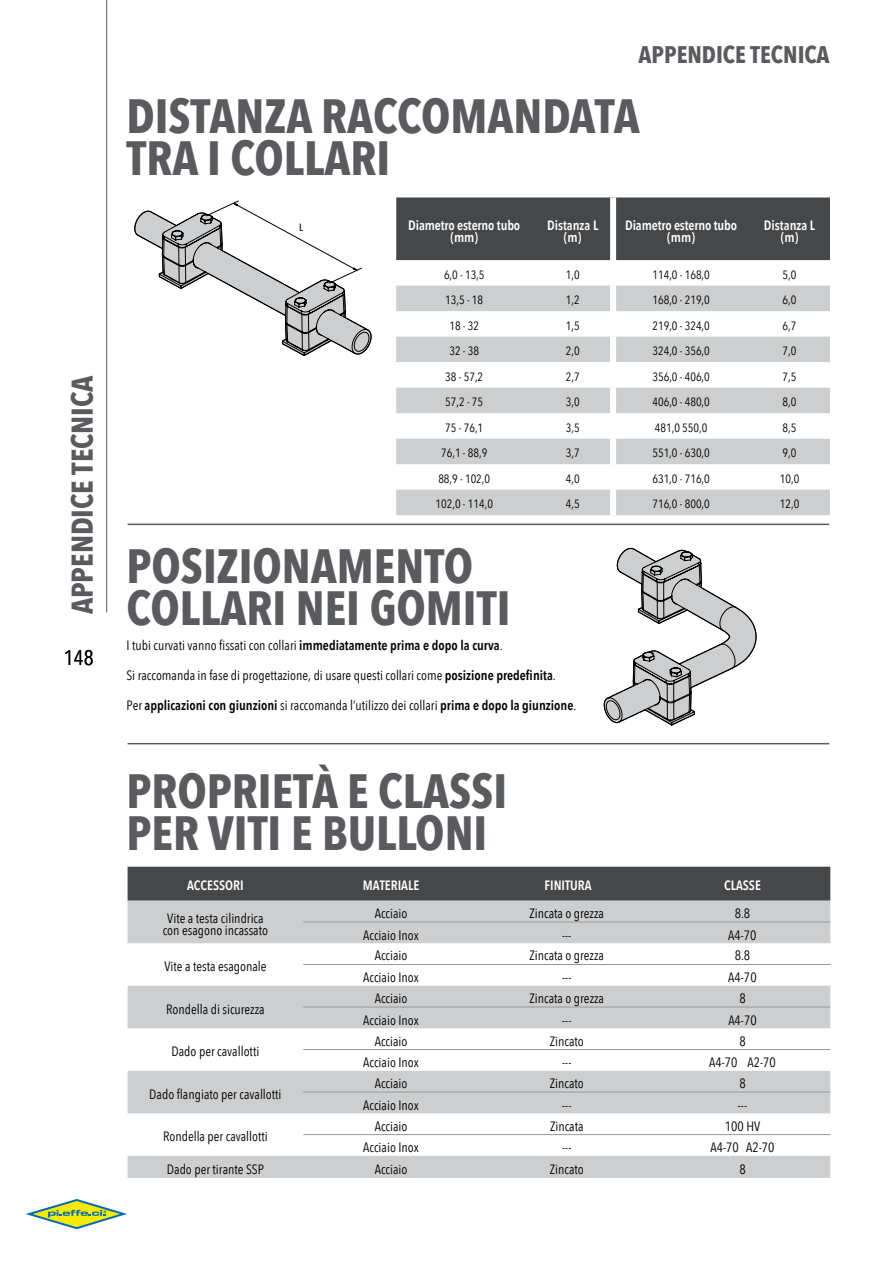
<style>
.page{position:relative;width:893px;height:1263px;background:#fff}
.page>*{position:absolute;margin:0;border:0;box-sizing:border-box;transform-origin:0 0}
.t1{font:700 48px/42px "Avenir Next Condensed";color:#5a5b5e}
.t2{font:700 30px "Avenir Next Condensed";color:#5a5b5e}
.t3{font:700 24px "Avenir Next Condensed";color:#5a5b5e}
.t4{font:21px "Avenir Next Condensed";color:#000}
.t5{font:13.5px/12px "Avenir Next Condensed";color:#000;text-align:center}
.t6{font:600 13.5px/12px "Avenir Next Condensed";color:#fff;text-align:center}
.t7{font:600 13.5px "Avenir Next Condensed";color:#000}
.t8{font:12px "Avenir Next Condensed";color:#000}
.t9{font:500 10.5px "Avenir Next Condensed";color:#000}
.s1{font-weight:600}
.s2{font-weight:400}
</style>
<div class="page">
<hr style="left:106px;top:0;width:1px;height:612px;background:#5a5b5e">
<svg style="left:25px;top:1199px;width:102px;height:31px"></svg>
<hr style="left:128px;top:524px;width:701px;height:1px;background:#5a5b5e">
<hr style="left:128px;top:743px;width:701px;height:1px;background:#5a5b5e">
<svg style="left:134px;top:200px;width:238px;height:156px"></svg>
<svg style="left:603px;top:547px;width:154px;height:179px"></svg>
<div style="left:396px;top:197px;width:434px;height:63px;background:#464749"></div>
<svg style="left:396px;top:286px;width:434px;height:229px;fill:#cccecf"></svg>
<div style="left:610px;top:286px;width:6px;height:25px;background:#fff"></div>
<div style="left:610px;top:311px;width:6px;height:26px;background:#fff"></div>
<div style="left:610px;top:337px;width:6px;height:25px;background:#fff"></div>
<div style="left:610px;top:362px;width:6px;height:26px;background:#fff"></div>
<div style="left:610px;top:388px;width:6px;height:25px;background:#fff"></div>
<div style="left:610px;top:413px;width:6px;height:26px;background:#fff"></div>
<div style="left:610px;top:439px;width:6px;height:25px;background:#fff"></div>
<div style="left:610px;top:464px;width:6px;height:26px;background:#fff"></div>
<div style="left:610px;top:490px;width:6px;height:25px;background:#fff"></div>
<div style="left:610px;top:197px;width:6px;height:63px;background:#fff"></div>
<div style="left:128px;top:867px;width:702px;height:34px;background:#464749"></div>
<svg style="left:128px;top:901px;width:702px;height:277px;fill:#cccecf"></svg>
<hr style="left:655px;top:921px;width:175px;height:1px;background:#97999c">
<hr style="left:655px;top:964px;width:175px;height:1px;background:#97999c">
<hr style="left:655px;top:1007px;width:175px;height:1px;background:#97999c">
<hr style="left:655px;top:1049px;width:175px;height:1px;background:#97999c">
<hr style="left:655px;top:1092px;width:175px;height:1px;background:#97999c">
<hr style="left:655px;top:1134px;width:175px;height:1px;background:#97999c">
<hr style="left:303px;top:921px;width:176px;height:1px;background:#97999c">
<hr style="left:479px;top:921px;width:176px;height:1px;background:#97999c">
<hr style="left:303px;top:964px;width:176px;height:1px;background:#97999c">
<hr style="left:479px;top:964px;width:176px;height:1px;background:#97999c">
<hr style="left:303px;top:1007px;width:176px;height:1px;background:#97999c">
<hr style="left:479px;top:1007px;width:176px;height:1px;background:#97999c">
<hr style="left:303px;top:1049px;width:176px;height:1px;background:#97999c">
<hr style="left:479px;top:1049px;width:176px;height:1px;background:#97999c">
<hr style="left:303px;top:1092px;width:176px;height:1px;background:#97999c">
<hr style="left:479px;top:1092px;width:176px;height:1px;background:#97999c">
<hr style="left:303px;top:1134px;width:176px;height:1px;background:#97999c">
<hr style="left:479px;top:1134px;width:176px;height:1px;background:#97999c">
<h2 class="t2" style="left:64px;top:614px;width:240px;rotate:-90deg">APPENDICE TECNICA</h2>
<h3 class="t4" style="left:64px;top:639px;width:31px">148</h3>
<h3 class="t3" style="left:639px;top:40px;width:193px">APPENDICE TECNICA</h3>
<h1 class="t1" style="left:126px;top:95px;width:515px">DISTANZA RACCOMANDATA<br>TRA I COLLARI</h1>
<p class="t9" style="left:299px;top:221px;width:5px">L</p>
<p class="t6" style="left:408px;top:218px;width:113px">Diametro esterno tubo (mm)</p>
<p class="t6" style="left:547px;top:218px;width:53px">Distanza L (m)</p>
<p class="t6" style="left:625px;top:218px;width:113px">Diametro esterno tubo (mm)</p>
<p class="t6" style="left:764px;top:218px;width:53px">Distanza L (m)</p>
<p class="t8" style="left:444px;top:264px;width:42px">6,0 - 13,5</p>
<p class="t8" style="left:566px;top:264px;width:15px">1,0</p>
<p class="t8" style="left:652px;top:264px;width:59px">114,0 - 168,0</p>
<p class="t8" style="left:783px;top:264px;width:15px">5,0</p>
<p class="t8" style="left:445px;top:290px;width:39px">13,5 - 18</p>
<p class="t8" style="left:566px;top:290px;width:15px">1,2</p>
<p class="t8" style="left:652px;top:290px;width:59px">168,0 - 219,0</p>
<p class="t8" style="left:783px;top:290px;width:15px">6,0</p>
<p class="t8" style="left:449px;top:315px;width:31px">18 - 32</p>
<p class="t8" style="left:566px;top:315px;width:15px">1,5</p>
<p class="t8" style="left:652px;top:315px;width:59px">219,0 - 324,0</p>
<p class="t8" style="left:783px;top:315px;width:15px">6,7</p>
<p class="t8" style="left:449px;top:341px;width:31px">32 - 38</p>
<p class="t8" style="left:566px;top:341px;width:15px">2,0</p>
<p class="t8" style="left:652px;top:341px;width:59px">324,0 - 356,0</p>
<p class="t8" style="left:783px;top:341px;width:15px">7,0</p>
<p class="t8" style="left:445px;top:366px;width:39px">38 - 57,2</p>
<p class="t8" style="left:566px;top:366px;width:15px">2,7</p>
<p class="t8" style="left:652px;top:366px;width:59px">356,0 - 406,0</p>
<p class="t8" style="left:783px;top:366px;width:15px">7,5</p>
<p class="t8" style="left:445px;top:392px;width:39px">57,2 - 75</p>
<p class="t8" style="left:566px;top:392px;width:15px">3,0</p>
<p class="t8" style="left:652px;top:392px;width:59px">406,0 - 480,0</p>
<p class="t8" style="left:783px;top:392px;width:15px">8,0</p>
<p class="t8" style="left:445px;top:417px;width:39px">75 - 76,1</p>
<p class="t8" style="left:566px;top:417px;width:15px">3,5</p>
<p class="t8" style="left:655px;top:417px;width:54px">481,0 550,0</p>
<p class="t8" style="left:783px;top:417px;width:15px">8,5</p>
<p class="t8" style="left:441px;top:443px;width:48px">76,1 - 88,9</p>
<p class="t8" style="left:566px;top:443px;width:15px">3,7</p>
<p class="t8" style="left:652px;top:443px;width:59px">551,0 - 630,0</p>
<p class="t8" style="left:783px;top:443px;width:15px">9,0</p>
<p class="t8" style="left:438px;top:468px;width:53px">88,9 - 102,0</p>
<p class="t8" style="left:566px;top:468px;width:15px">4,0</p>
<p class="t8" style="left:652px;top:468px;width:59px">631,0 - 716,0</p>
<p class="t8" style="left:780px;top:468px;width:21px">10,0</p>
<p class="t8" style="left:435px;top:494px;width:59px">102,0 - 114,0</p>
<p class="t8" style="left:566px;top:494px;width:15px">4,5</p>
<p class="t8" style="left:652px;top:494px;width:59px">716,0 - 800,0</p>
<p class="t8" style="left:780px;top:494px;width:21px">12,0</p>
<h1 class="t1" style="left:126px;top:544px;width:385px">POSIZIONAMENTO<br>COLLARI NEI GOMITI</h1>
<p class="t5" style="left:126px;top:639px;width:378px">I tubi curvati vanno fissati con collari <span class="s1">immediatamente prima e dopo la curva</span>.</p>
<p class="t5" style="left:126px;top:669px;width:431px">Si raccomanda in fase di progettazione, di usare questi collari come <span class="s1">posizione predefinita</span>.</p>
<p class="t7" style="left:126px;top:694px;width:451px"><span class="s2">Per</span> applicazioni con giunzioni <span class="s2">si raccomanda l’utilizzo dei collari</span> prima e dopo la giunzione<span class="s2">.</span></p>
<h1 class="t1" style="left:126px;top:770px;width:382px">PROPRIETÀ E CLASSI<br>PER VITI E BULLONI</h1>
<p class="t6" style="left:187px;top:879px;width:58px">ACCESSORI</p>
<p class="t6" style="left:363px;top:879px;width:29px">Materiale</p>
<p class="t6" style="left:544px;top:879px;width:34px">FINItura</p>
<p class="t6" style="left:724px;top:879px;width:38px">CLASSE</p>
<p class="t5" style="left:163px;top:911px;width:107px">Vite a testa cilindrica con esagono incassato</p>
<p class="t5" style="left:375px;top:906px;width:34px">Acciaio</p>
<p class="t5" style="left:529px;top:906px;width:76px">Zincata o grezza</p>
<p class="t5" style="left:735px;top:906px;width:17px">8.8</p>
<p class="t5" style="left:363px;top:928px;width:57px">Acciaio Inox</p>
<p class="t5" style="left:562px;top:928px;width:11px">---</p>
<p class="t5" style="left:728px;top:928px;width:30px">A4-70</p>
<p class="t5" style="left:164px;top:960px;width:104px">Vite a testa esagonale</p>
<p class="t5" style="left:166px;top:1002px;width:100px">Rondella di sicurezza</p>
<p class="t5" style="left:172px;top:1045px;width:89px">Dado per cavallotti</p>
<p class="t5" style="left:149px;top:1087px;width:134px">Dado flangiato per cavallotti</p>
<p class="t5" style="left:163px;top:1130px;width:106px">Rondella per cavallotti</p>
<p class="t5" style="left:375px;top:949px;width:34px">Acciaio</p>
<p class="t5" style="left:529px;top:949px;width:76px">Zincata o grezza</p>
<p class="t5" style="left:735px;top:949px;width:17px">8.8</p>
<p class="t5" style="left:363px;top:971px;width:57px">Acciaio Inox</p>
<p class="t5" style="left:562px;top:971px;width:11px">---</p>
<p class="t5" style="left:728px;top:971px;width:30px">A4-70</p>
<p class="t5" style="left:375px;top:991px;width:34px">Acciaio</p>
<p class="t5" style="left:529px;top:991px;width:76px">Zincata o grezza</p>
<p class="t5" style="left:739px;top:991px;width:8px">8</p>
<p class="t5" style="left:363px;top:1013px;width:57px">Acciaio Inox</p>
<p class="t5" style="left:562px;top:1013px;width:11px">---</p>
<p class="t5" style="left:728px;top:1013px;width:30px">A4-70</p>
<p class="t5" style="left:375px;top:1034px;width:34px">Acciaio</p>
<p class="t5" style="left:550px;top:1034px;width:35px">Zincato</p>
<p class="t5" style="left:739px;top:1034px;width:8px">8</p>
<p class="t5" style="left:363px;top:1056px;width:57px">Acciaio Inox</p>
<p class="t5" style="left:562px;top:1056px;width:11px">---</p>
<p class="t5" style="left:709px;top:1056px;width:68px">A4-70 A2-70</p>
<p class="t5" style="left:375px;top:1077px;width:34px">Acciaio</p>
<p class="t5" style="left:550px;top:1077px;width:35px">Zincato</p>
<p class="t5" style="left:739px;top:1077px;width:8px">8</p>
<p class="t5" style="left:363px;top:1098px;width:57px">Acciaio Inox</p>
<p class="t5" style="left:562px;top:1098px;width:11px">---</p>
<p class="t5" style="left:738px;top:1098px;width:11px">---</p>
<p class="t5" style="left:375px;top:1119px;width:34px">Acciaio</p>
<p class="t5" style="left:550px;top:1119px;width:35px">Zincata</p>
<p class="t5" style="left:725px;top:1119px;width:37px">100 HV</p>
<p class="t5" style="left:363px;top:1141px;width:57px">Acciaio Inox</p>
<p class="t5" style="left:562px;top:1141px;width:11px">---</p>
<p class="t5" style="left:710px;top:1141px;width:66px">A4-70 A2-70</p>
<p class="t5" style="left:167px;top:1162px;width:99px">Dado per tirante SSP</p>
<p class="t5" style="left:375px;top:1162px;width:34px">Acciaio</p>
<p class="t5" style="left:550px;top:1162px;width:35px">Zincato</p>
<p class="t5" style="left:739px;top:1162px;width:8px">8</p>
</div>
